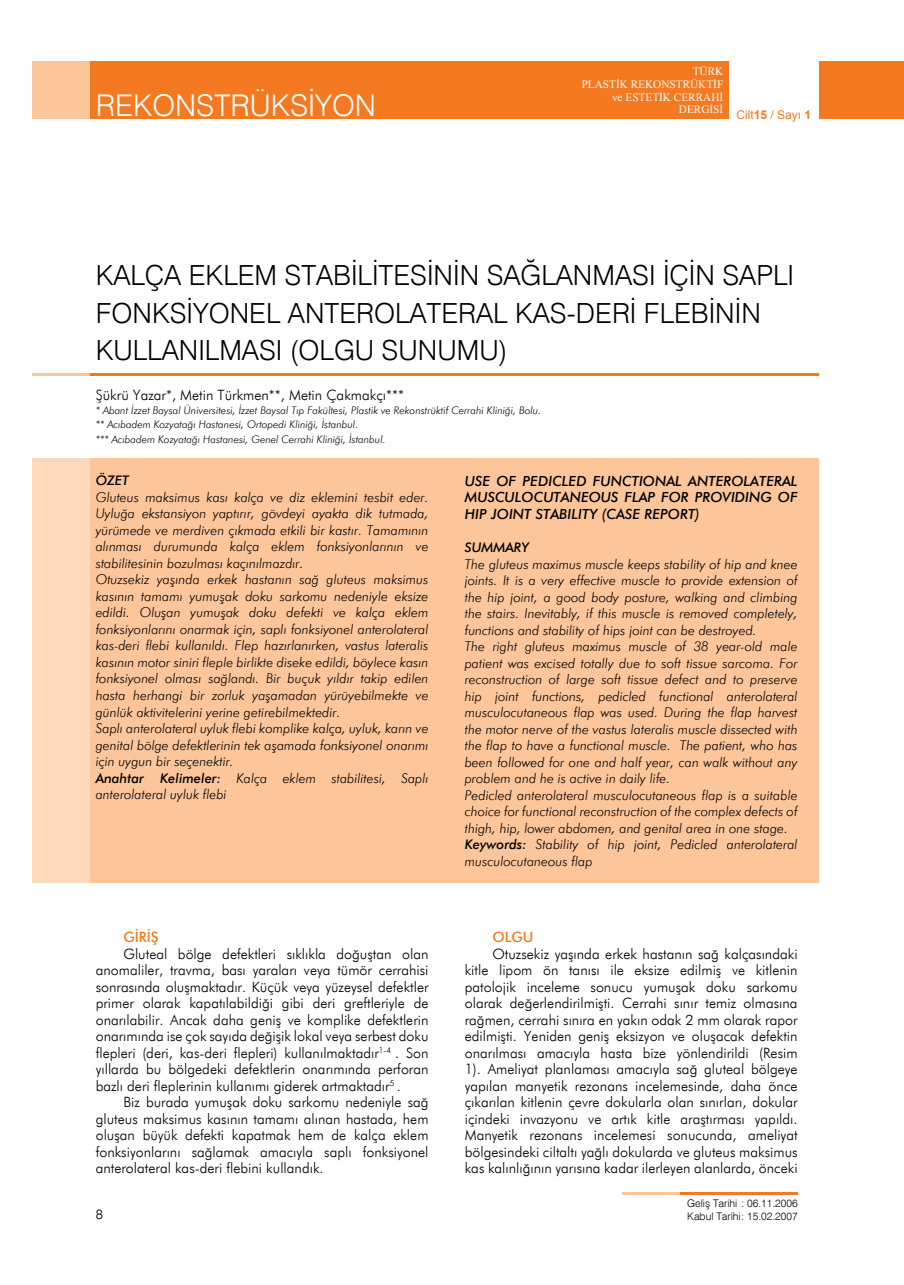
<style>
.page{position:relative;width:904px;height:1285px;background:#fff}
.page>*{position:absolute;margin:0;border:0;box-sizing:border-box;transform-origin:0 0}
.t1{font:300 30px "Swiss 721 BT";color:#fff}
.t2{font:300 27.75px/37.5px "Swiss 721 BT";color:#000}
.t3{font:300 14.25px/16.5px "Futura BT";color:#000;text-align:justify}
.t4{font:italic 500 14.25px/16.5px "Futura BT";color:#000;text-align:justify}
.t5{font:500 14.25px "Futura BT";color:#f47920}
.t6{font:italic 300 13.5px/16.5px "Futura BT";color:#000}
.t7{font:italic 500 13.5px "Futura BT";color:#000}
.t8{font:300 13.5px "Swiss 721 BT";color:#000}
.t9{font:12px "Arial";color:#f47920}
.t10{font:11.25px/12.8px "Times New Roman";color:#fff;text-align:right}
.t11{font:italic 300 10.5px/14.2px "Futura BT";color:#000}
.t12{font:300 10.5px/12.8px "Swiss 721 BT";color:#000}
.s1{font-weight:700}
.s2{font-weight:500}
</style>
<div class="page">
<div style="left:32px;top:62px;width:696px;height:57px;background:#f47920"></div>
<div style="left:32px;top:62px;width:57px;height:57px;background:#fcc59a"></div>
<hr style="left:32px;top:373px;width:787px;height:2px;background:#f47920">
<hr style="left:32px;top:373px;width:57px;height:2px;background:#fcc59a">
<hr style="left:622px;top:1192px;width:175px;height:2px;background:#f47920">
<hr style="left:622px;top:1192px;width:57px;height:2px;background:#fcc59a">
<div style="left:32px;top:458px;width:787px;height:424px;background:#fcc59a"></div>
<div style="left:32px;top:458px;width:57px;height:424px;background:#fed9bc"></div>
<div style="left:819px;top:62px;width:85px;height:57px;background:#f47920"></div>
<h1 class="t1" style="left:96px;top:87px;width:282px">REKONSTRÜKSİYON</h1>
<p class="t10" style="left:581px;top:65px;width:143px">TÜRK<br>PLASTİK REKONSTRÜKTİF ve ESTETİK CERRAHİ<br>DERGİSİ</p>
<p class="t9" style="left:736px;top:107px;width:76px">Cilt<span class="s1">15</span> / Sayı <span class="s1">1</span></p>
<h2 class="t2" style="left:96px;top:256px;width:700px">KALÇA EKLEM STABİLİTESİNİN SAĞLANMASI İÇİN SAPLI<br>FONKSİYONEL ANTEROLATERAL KAS-DERİ FLEBİNİN<br>KULLANILMASI (OLGU SUNUMU)</h2>
<p class="t3" style="left:96px;top:386px;width:310px">Şükrü Yazar*, Metin Türkmen**, Metin Çakmakçı***</p>
<p class="t11" style="left:96px;top:403px;width:447px">* Abant İzzet Baysal Üniversitesi, İzzet Baysal Tıp Fakültesi, Plastik ve Rekonstrüktif Cerrahi Kliniği, Bolu. ** Acıbadem Kozyatağı Hastanesi, Ortopedi Kliniği, İstanbul.<br>*** Acıbadem Kozyatağı Hastanesi, Genel Cerrahi Kliniği, İstanbul.</p>
<p class="t7" style="left:96px;top:472px;width:35px">ÖZET</p>
<p class="t6" style="left:96px;top:488px;width:334px">Gluteus maksimus kası kalça ve diz eklemini tesbit eder.<br>Uyluğa ekstansiyon yaptırır, gövdeyi ayakta dik tutmada, yürümede ve merdiven çıkmada etkili bir kastır. Tamamının alınması durumunda kalça eklem fonksiyonlarının ve stabilitesinin bozulması kaçınılmazdır.<br>Otuzsekiz yaşında erkek hastanın sağ gluteus maksimus kasının tamamı yumuşak doku sarkomu nedeniyle eksize edildi. Oluşan yumuşak doku defekti ve kalça eklem fonksiyonlarını onarmak için, saplı fonksiyonel anterolateral kas-deri flebi kullanıldı. Flep hazırlanırken, vastus lateralis kasının motor siniri fleple birlikte diseke edildi, böylece kasın fonksiyonel olması sağlandı. Bir buçuk yıldır takip edilen hasta herhangi bir zorluk yaşamadan yürüyebilmekte ve günlük aktivitelerini yerine getirebilmektedir.<br>Saplı anterolateral uyluk flebi komplike kalça, uyluk, karın ve genital bölge defektlerinin tek aşamada fonksiyonel onarımı için uygun bir seçenektir.<br><span class="s2">Anahtar Kelimeler:</span> Kalça eklem stabilitesi, Saplı anterolateral uyluk flebi</p>
<p class="t4" style="left:465px;top:472px;width:334px">USE OF PEDICLED FUNCTIONAL ANTEROLATERAL MUSCULOCUTANEOUS FLAP FOR PROVIDING OF HIP JOINT STABILITY (CASE REPORT)</p>
<p class="t7" style="left:465px;top:539px;width:66px">SUMMARY</p>
<p class="t6" style="left:465px;top:555px;width:334px">The gluteus maximus muscle keeps stability of hip and knee joints. It is a very effective muscle to provide extension of the hip joint, a good body posture, walking and climbing the stairs. Inevitably, if this muscle is removed completely, functions and stability of hips joint can be destroyed.<br>The right gluteus maximus muscle of 38 year-old male patient was excised totally due to soft tissue sarcoma. For reconstruction of large soft tissue defect and to preserve hip joint functions, pedicled functional anterolateral musculocutaneous flap was used. During the flap harvest the motor nerve of the vastus lateralis muscle dissected with the flap to have a functional muscle. The patient, who has been followed for one and half year, can walk without any problem and he is active in daily life.<br>Pedicled anterolateral musculocutaneous flap is a suitable choice for functional reconstruction of the complex defects of thigh, hip, lower abdomen, and genital area in one stage.<br><span class="s2">Keywords:</span> Stability of hip joint, Pedicled anterolateral musculocutaneous flap</p>
<p class="t5" style="left:123px;top:928px;width:37px">GİRİŞ</p>
<p class="t3" style="left:96px;top:945px;width:334px;text-indent:28px">Gluteal bölge defektleri sıklıkla doğuştan olan anomaliler, travma, bası yaraları veya tümör cerrahisi sonrasında oluşmaktadır. Küçük veya yüzeysel defektler primer olarak kapatılabildiği gibi deri greftleriyle de onarılabilir. Ancak daha geniş ve komplike defektlerin onarımında ise çok sayıda değişik lokal veya serbest doku flepleri (deri, kas-deri flepleri) kullanılmaktadır<sup>1-4</sup> . Son yıllarda bu bölgedeki defektlerin onarımında perforan bazlı deri fleplerinin kullanımı giderek artmaktadır<sup>5</sup> .</p>
<p class="t3" style="left:96px;top:1093px;width:334px;text-indent:28px">Biz burada yumuşak doku sarkomu nedeniyle sağ gluteus maksimus kasının tamamı alınan hastada, hem oluşan büyük defekti kapatmak hem de kalça eklem fonksiyonlarını sağlamak amacıyla saplı fonksiyonel anterolateral kas-deri flebini kullandık.</p>
<p class="t8" style="left:96px;top:1205px;width:9px">8</p>
<p class="t5" style="left:492px;top:928px;width:43px">OLGU</p>
<p class="t3" style="left:465px;top:945px;width:334px;text-indent:28px">Otuzsekiz yaşında erkek hastanın sağ kalçasındaki kitle lipom ön tanısı ile eksize edilmiş ve kitlenin patolojik inceleme sonucu yumuşak doku sarkomu olarak değerlendirilmişti. Cerrahi sınır temiz olmasına rağmen, cerrahi sınıra en yakın odak 2 mm olarak rapor edilmişti. Yeniden geniş eksizyon ve oluşacak defektin onarılması amacıyla hasta bize yönlendirildi (Resim 1). Ameliyat planlaması amacıyla sağ gluteal bölgeye yapılan manyetik rezonans incelemesinde, daha önce çıkarılan kitlenin çevre dokularla olan sınırları, dokular içindeki invazyonu ve artık kitle araştırması yapıldı.<br>Manyetik rezonans incelemesi sonucunda, ameliyat bölgesindeki ciltaltı yağlı dokularda ve gluteus maksimus kas kalınlığının yarısına kadar ilerleyen alanlarda, önceki</p>
<p class="t12" style="left:687px;top:1196px;width:112px">Geliş Tarihi : 06.11.2006<br>Kabul Tarihi: 15.02.2007</p>
</div>
